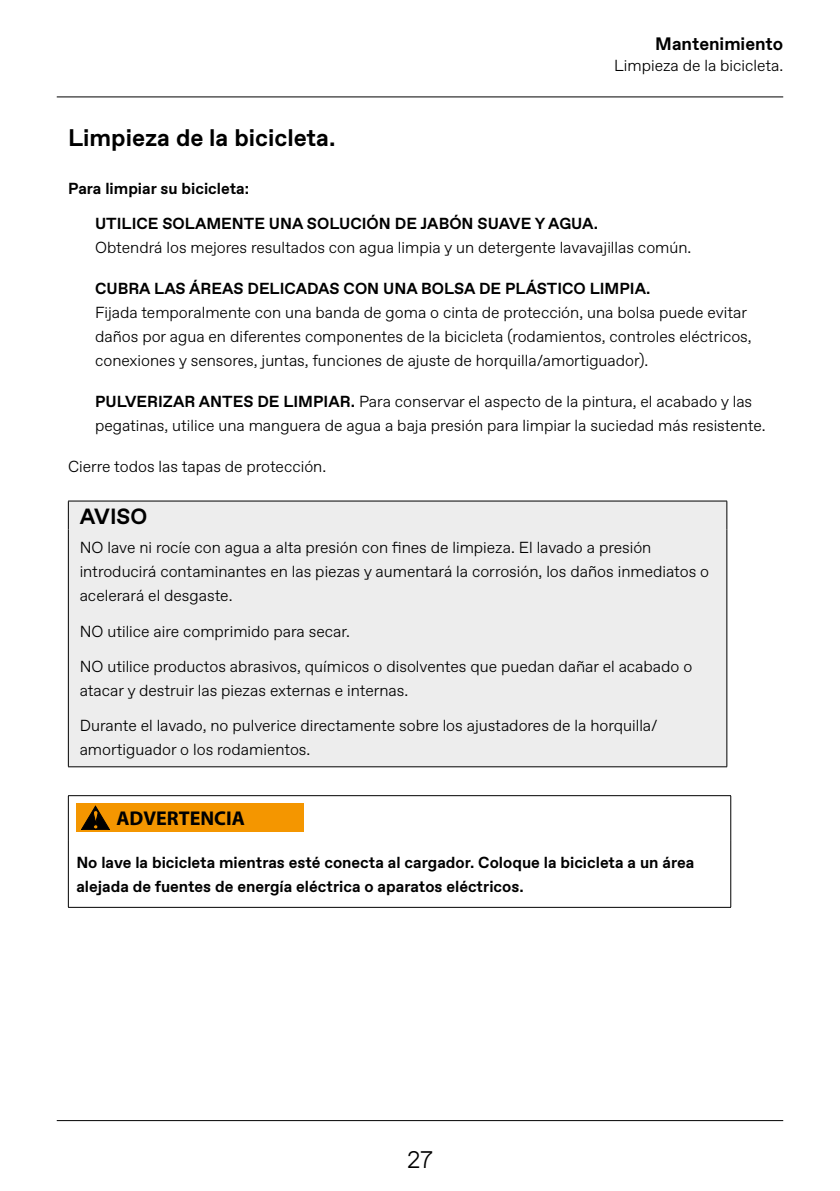
<style>
.page{position:relative;width:840px;height:1191px;background:#fff}
.page>*{position:absolute;margin:0;border:0;box-sizing:border-box;transform-origin:0 0}
.t1{font:700 24px "Favorit";color:#000}
.t2{font:300 24px "Favorit";color:#000}
.t3{font:700 22px "Favorit";color:#000}
.t4{font:700 20px "Myriad Pro";color:#000}
.t5{font:700 18px "Favorit";color:#000}
.t6{font:300 16px/24px "Favorit";color:#000}
.t7{font:700 16px/24px "Favorit";color:#000}
.s1{font-weight:700}
</style>
<div class="page">
<hr style="left:57px;top:96px;width:725px;height:1px;background:#000">
<hr style="left:57px;top:1120px;width:725px;height:1px;background:#000">
<div style="left:69px;top:502px;width:657px;height:264px;background:#ededed"></div>
<hr style="left:68px;top:501px;width:658px;height:1px;background:#000">
<svg style="left:68px;top:501px;width:1px;height:28px"></svg>
<svg style="left:726px;top:501px;width:1px;height:28px"></svg>
<hr style="left:68px;top:529px;width:1px;height:237px;background:#000">
<hr style="left:726px;top:529px;width:1px;height:237px;background:#000">
<hr style="left:68px;top:766px;width:658px;height:1px;background:#000">
<hr style="left:68px;top:795px;width:662px;height:1px;background:#000">
<hr style="left:68px;top:796px;width:1px;height:44px;background:#000">
<hr style="left:730px;top:796px;width:1px;height:44px;background:#000">
<hr style="left:68px;top:840px;width:1px;height:67px;background:#000">
<hr style="left:730px;top:840px;width:1px;height:67px;background:#000">
<hr style="left:68px;top:907px;width:662px;height:1px;background:#000">
<div style="left:76px;top:803px;width:227px;height:29px;background:#f49600"></div>
<svg style="left:81px;top:806px;width:29px;height:24px"></svg>
<h1 class="t1" style="left:68px;top:121px;width:269px">Limpieza de la bicicleta.</h1>
<p class="t5" style="left:655px;top:32px;width:129px">Mantenimiento</p>
<p class="t6" style="left:614px;top:53px;width:170px">Limpieza de la bicicleta.</p>
<p class="t7" style="left:68px;top:176px;width:182px">Para limpiar su bicicleta:</p>
<p class="t7" style="left:95px;top:212px;width:504px">UTILICE SOLAMENTE UNA SOLUCIÓN DE JABÓN SUAVE Y AGUA.</p>
<p class="t6" style="left:95px;top:235px;width:597px">Obtendrá los mejores resultados con agua limpia y un detergente lavavajillas común.</p>
<p class="t7" style="left:95px;top:277px;width:556px">CUBRA LAS ÁREAS DELICADAS CON UNA BOLSA DE PLÁSTICO LIMPIA.</p>
<p class="t6" style="left:95px;top:300px;width:657px">Fijada temporalmente con una banda de goma o cinta de protección, una bolsa puede evitar daños por agua en diferentes componentes de la bicicleta (rodamientos, controles eléctricos, conexiones y sensores, juntas, funciones de ajuste de horquilla/amortiguador).</p>
<p class="t6" style="left:95px;top:389px;width:671px"><span class="s1">PULVERIZAR ANTES DE LIMPIAR.</span> Para conservar el aspecto de la pintura, el acabado y las pegatinas, utilice una manguera de agua a baja presión para limpiar la suciedad más resistente.</p>
<p class="t6" style="left:68px;top:454px;width:259px">Cierre todos las tapas de protección.</p>
<h2 class="t3" style="left:80px;top:501px;width:69px">AVISO</h2>
<p class="t6" style="left:80px;top:535px;width:630px">NO lave ni rocíe con agua a alta presión con fines de limpieza. El lavado a presión introducirá contaminantes en las piezas y aumentará la corrosión, los daños inmediatos o acelerará el desgaste.</p>
<p class="t6" style="left:80px;top:618px;width:272px">NO utilice aire comprimido para secar.</p>
<p class="t6" style="left:80px;top:654px;width:614px">NO utilice productos abrasivos, químicos o disolventes que puedan dañar el acabado o atacar y destruir las piezas externas e internas.</p>
<p class="t6" style="left:80px;top:713px;width:579px">Durante el lavado, no pulverice directamente sobre los ajustadores de la horquilla/ amortiguador o los rodamientos.</p>
<p class="t4" style="left:116px;top:805px;width:130px">ADVERTENCIA</p>
<p class="t7" style="left:76px;top:850px;width:619px">No lave la bicicleta mientras esté conecta al cargador. Coloque la bicicleta a un área alejada de fuentes de energía eléctrica o aparatos eléctricos.</p>
<h1 class="t2" style="left:407px;top:1143px;width:27px">27</h1>
</div>
